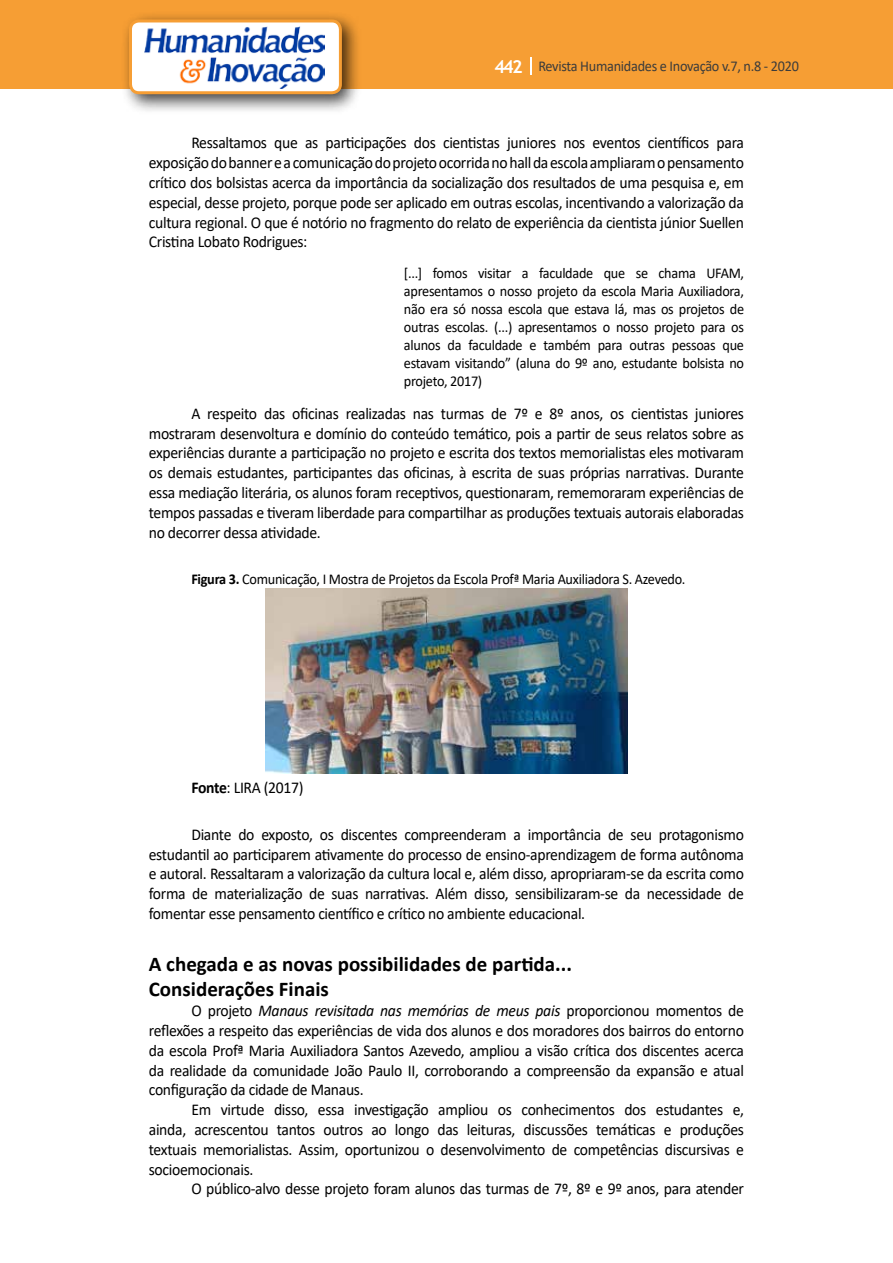
<style>
.page{position:relative;width:893px;height:1263px;background:#fff}
.page>*{position:absolute;margin:0;border:0;box-sizing:border-box;transform-origin:0 0}
.t1{font:700 21px/25.2px "Calibri";color:#000}
.t2{font:16.5px/19.8px "Calibri";letter-spacing:-.02em;color:#000;text-align:justify;scale:.95 1}
.t3{font:15px/18px "Calibri";letter-spacing:-.02em;color:#000;text-align:justify;scale:.95 1}
.t4{font:15px "Calibri";letter-spacing:-.02em;color:#3c3c3b;scale:.95 1}
.s1{font-family:"Trebuchet MS";font-weight:700;font-size:18px;color:#fff}
.s2{font-weight:700}
.s3{font-style:italic}
</style>
<div class="page">
<div style="left:0;top:0;width:893px;height:88px;background:#f69e34"></div>
<svg style="left:530px;top:57px;width:2px;height:18px"></svg>
<div style="left:121px;top:11px;width:241px;height:103px;background:#000;opacity:.75"></div>
<div style="left:130px;top:21px;width:210px;height:72px;background:#fff;border-radius:9px"></div>
<img style="left:144px;top:27px;width:181px;height:62px">
<div style="left:129px;top:19px;width:213px;height:75px;border:3px solid #f69e34;border-radius:9px"></div>
<img style="left:266px;top:588px;width:361px;height:185px">
<p class="t4" style="left:495px;top:56px;width:322px"><span class="s1">442</span> Revista Humanidades e Inovação v.7, n.8 - 2020</p>
<p class="t2" style="left:149px;top:133px;width:628px;text-indent:43px">Ressaltamos que as participações dos cientistas juniores nos eventos científicos para exposição do banner e a comunicação do projeto ocorrida no hall da escola ampliaram o pensamento crítico dos bolsistas acerca da importância da socialização dos resultados de uma pesquisa e, em especial, desse projeto, porque pode ser aplicado em outras escolas, incentivando a valorização da cultura regional. O que é notório no fragmento do relato de experiência da cientista júnior Suellen Cristina Lobato Rodrigues:</p>
<p class="t3" style="left:404px;top:264px;width:360px">[...] fomos visitar a faculdade que se chama UFAM, apresentamos o nosso projeto da escola Maria Auxiliadora, não era só nossa escola que estava lá, mas os projetos de outras escolas. (...) apresentamos o nosso projeto para os alunos da faculdade e também para outras pessoas que estavam visitando” (aluna do 9º ano, estudante bolsista no projeto, 2017)</p>
<p class="t2" style="left:149px;top:403px;width:628px;text-indent:43px">A respeito das oficinas realizadas nas turmas de 7º e 8º anos, os cientistas juniores mostraram desenvoltura e domínio do conteúdo temático, pois a partir de seus relatos sobre as experiências durante a participação no projeto e escrita dos textos memorialistas eles motivaram os demais estudantes, participantes das oficinas, à escrita de suas próprias narrativas. Durante essa mediação literária, os alunos foram receptivos, questionaram, rememoraram experiências de tempos passadas e tiveram liberdade para compartilhar as produções textuais autorais elaboradas no decorrer dessa atividade.</p>
<p class="t3" style="left:191px;top:570px;width:522px"><span class="s2">Figura 3.</span> Comunicação, I Mostra de Projetos da Escola Profª Maria Auxiliadora S. Azevedo.</p>
<p class="t2" style="left:191px;top:777px;width:120px"><span class="s2">Fonte</span>: LIRA (2017)</p>
<p class="t2" style="left:149px;top:824px;width:628px;text-indent:43px">Diante do exposto, os discentes compreenderam a importância de seu protagonismo estudantil ao participarem ativamente do processo de ensino-aprendizagem de forma autônoma e autoral. Ressaltaram a valorização da cultura local e, além disso, apropriaram-se da escrita como forma de materialização de suas narrativas. Além disso, sensibilizaram-se da necessidade de fomentar esse pensamento científico e crítico no ambiente educacional.</p>
<p class="t1" style="left:149px;top:951px;width:425px">A chegada e as novas possibilidades de partida...<br>Considerações Finais</p>
<p class="t2" style="left:149px;top:1000px;width:628px;text-indent:43px">O projeto <span class="s3">Manaus revisitada nas memórias de meus pais</span> proporcionou momentos de reflexões a respeito das experiências de vida dos alunos e dos moradores dos bairros do entorno da escola Profª Maria Auxiliadora Santos Azevedo, ampliou a visão crítica dos discentes acerca da realidade da comunidade João Paulo II, corroborando a compreensão da expansão e atual configuração da cidade de Manaus.</p>
<p class="t2" style="left:149px;top:1099px;width:628px;text-indent:43px">Em virtude disso, essa investigação ampliou os conhecimentos dos estudantes e, ainda, acrescentou tantos outros ao longo das leituras, discussões temáticas e produções textuais memorialistas. Assim, oportunizou o desenvolvimento de competências discursivas e socioemocionais.</p>
<p class="t2" style="left:191px;top:1178px;width:583px">O público-alvo desse projeto foram alunos das turmas de 7º, 8º e 9º anos, para atender</p>
</div>
